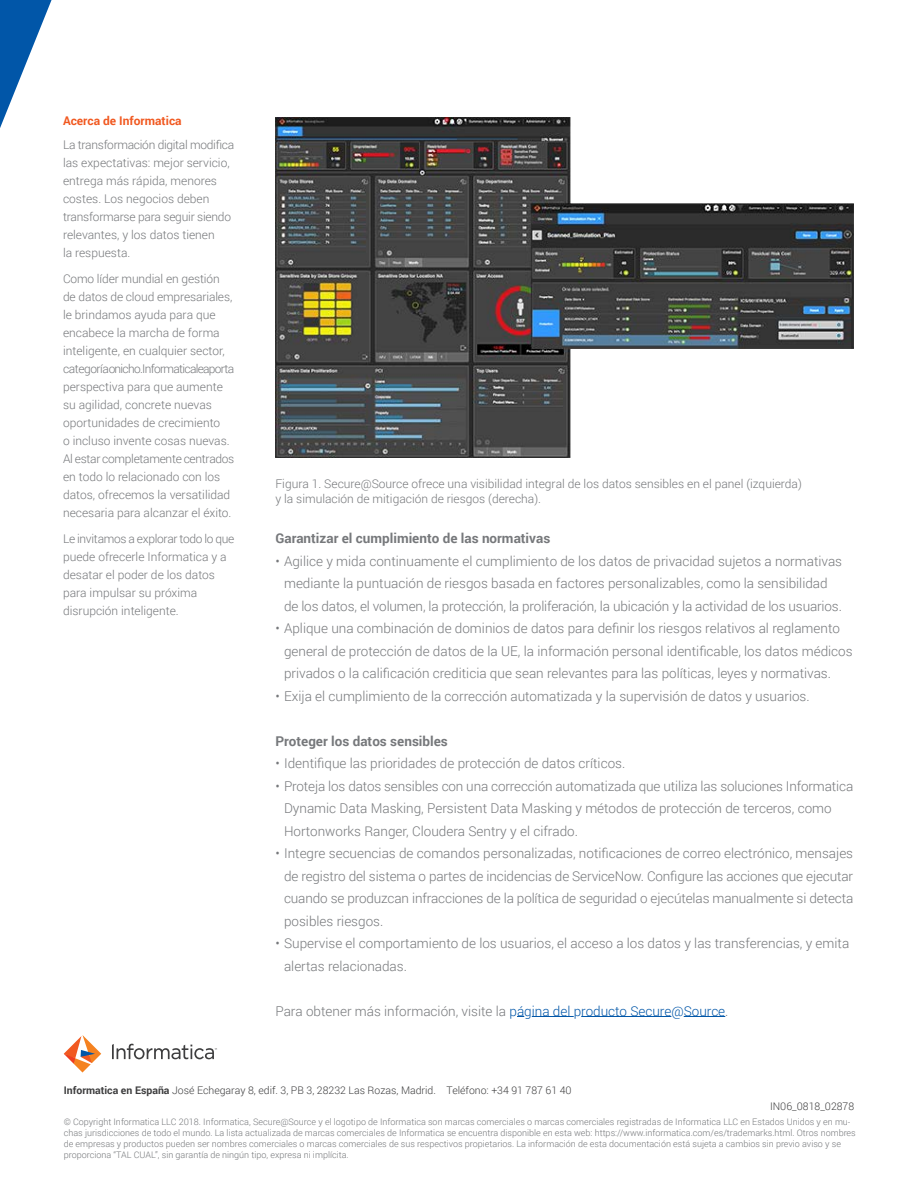
<style>
.page{position:relative;width:918px;height:1188px;background:#fff}
.page>*{position:absolute;margin:0;border:0;box-sizing:border-box;transform-origin:0 0}
._5__Body_Copy{font:300 13.5px/22.5px "Roboto";color:#76787b}
._6__Main_Body_Bullet{font:700 13.5px "Roboto";color:#76787b}
.header_2{font:300 12px/18px "Roboto";color:#76787b}
._8__Captions{font:300 12px/14.4px "Roboto";color:#76787b}
._7a__Sidebar_Head{font:700 12px "Roboto";color:#f15921}
._0__Address{font:300 10.5px "Roboto";color:#3e3e3f}
._0__Document_Number{font:300 10.5px "Roboto";color:#3e3e3f}
.t1{font:300 9px/10.8px "Roboto";color:#76787b}
.s1{color:#0156a8}
.s2{font-weight:700}
</style>
<div class="page">
<svg style="left:0;top:0;width:52px;height:128px"></svg>
<hr style="left:532px;top:1016px;width:42px;height:1px;background:#0156a8">
<hr style="left:581px;top:1016px;width:90px;height:1px;background:#0156a8">
<hr style="left:684px;top:1016px;width:41px;height:1px;background:#0156a8">
<img style="left:275px;top:117px;width:578px;height:341px">
<svg style="left:64px;top:1035px;width:37px;height:38px"></svg>
<svg style="left:112px;top:1044px;width:105px;height:15px"></svg>
<p class="_7a__Sidebar_Head" style="left:63px;top:112px;width:120px">Acerca de Informatica</p>
<p class="header_2" style="left:63px;top:135px;width:173px">La transformación digital modifica las expectativas: mejor servicio, entrega más rápida, menores costes. Los negocios deben transformarse para seguir siendo relevantes, y los datos tienen<br>la respuesta.</p>
<p class="header_2" style="left:63px;top:269px;width:173px">Como líder mundial en gestión de datos de cloud empresariales, le brindamos ayuda para que encabece la marcha de forma inteligente, en cualquier sector, categoría o nicho. Informatica le aporta perspectiva para que aumente su agilidad, concrete nuevas oportunidades de crecimiento<br>o incluso invente cosas nuevas.<br>Al estar completamente centrados en todo lo relacionado con los datos, ofrecemos la versatilidad necesaria para alcanzar el éxito.</p>
<p class="header_2" style="left:63px;top:529px;width:173px">Le invitamos a explorar todo lo que puede ofrecerle Informatica y a desatar el poder de los datos para impulsar su próxima disrupción inteligente.</p>
<p class="_8__Captions" style="left:275px;top:476px;width:528px">Figura 1. Secure@Source ofrece una visibilidad integral de los datos sensibles en el panel (izquierda) y la simulación de mitigación de riesgos (derecha).</p>
<p class="_6__Main_Body_Bullet" style="left:275px;top:529px;width:276px">Garantizar el cumplimiento de las normativas</p>
<p class="_5__Body_Copy" style="left:284px;top:549px;width:560px;text-indent:-9px">• Agilice y mida continuamente el cumplimiento de los datos de privacidad sujetos a normativas mediante la puntuación de riesgos basada en factores personalizables, como la sensibilidad de los datos, el volumen, la protección, la proliferación, la ubicación y la actividad de los usuarios.</p>
<p class="_5__Body_Copy" style="left:284px;top:617px;width:570px;text-indent:-9px">• Aplique una combinación de dominios de datos para definir los riesgos relativos al reglamento general de protección de datos de la UE, la información personal identificable, los datos médicos privados o la calificación crediticia que sean relevantes para las políticas, leyes y normativas.</p>
<p class="_5__Body_Copy" style="left:275px;top:684px;width:536px">• Exija el cumplimiento de la corrección automatizada y la supervisión de datos y usuarios.</p>
<p class="_6__Main_Body_Bullet" style="left:275px;top:731px;width:174px">Proteger los datos sensibles</p>
<p class="_5__Body_Copy" style="left:275px;top:752px;width:351px">• Identifique las prioridades de protección de datos críticos.</p>
<p class="_5__Body_Copy" style="left:284px;top:774px;width:571px;text-indent:-9px">• Proteja los datos sensibles con una corrección automatizada que utiliza las soluciones Informatica<br>Dynamic Data Masking, Persistent Data Masking y métodos de protección de terceros, como<br>Hortonworks Ranger, Cloudera Sentry y el cifrado.</p>
<p class="_5__Body_Copy" style="left:284px;top:842px;width:571px;text-align:justify;text-indent:-9px">• Integre secuencias de comandos personalizadas, notificaciones de correo electrónico, mensajes de registro del sistema o partes de incidencias de ServiceNow. Configure las acciones que ejecutar cuando se produzcan infracciones de la política de seguridad o ejecútelas manualmente si detecta posibles riesgos.</p>
<p class="_5__Body_Copy" style="left:284px;top:932px;width:567px;text-indent:-9px">• Supervise el comportamiento de los usuarios, el acceso a los datos y las transferencias, y emita alertas relacionadas.</p>
<p class="_5__Body_Copy" style="left:275px;top:999px;width:455px">Para obtener más información, visite la <span class="s1">página del producto Secure@Source</span>.</p>
<p class="_0__Address" style="left:64px;top:1083px;width:510px"><span class="s2">Informatica en España</span> José Echegaray 8, edif. 3, PB 3, 28232 Las Rozas, Madrid. Teléfono: +34 91 787 61 40</p>
<p class="t1" style="left:64px;top:1116px;width:794px">© Copyright Informatica LLC 2018. Informatica, Secure@Source y el logotipo de Informatica son marcas comerciales o marcas comerciales registradas de Informatica LLC en Estados Unidos y en mu&shy;chas jurisdicciones de todo el mundo. La lista actualizada de marcas comerciales de Informatica se encuentra disponible en esta web: https://www.informatica.com/es/trademarks.html. Otros nombres de empresas y productos pueden ser nombres comerciales o marcas comerciales de sus respectivos propietarios. La información de esta documentación está sujeta a cambios sin previo aviso y se proporciona “TAL CUAL”, sin garantía de ningún tipo, expresa ni implícita.</p>
<p class="_0__Document_Number" style="left:770px;top:1099px;width:86px">IN06_0818_02878</p>
</div>
